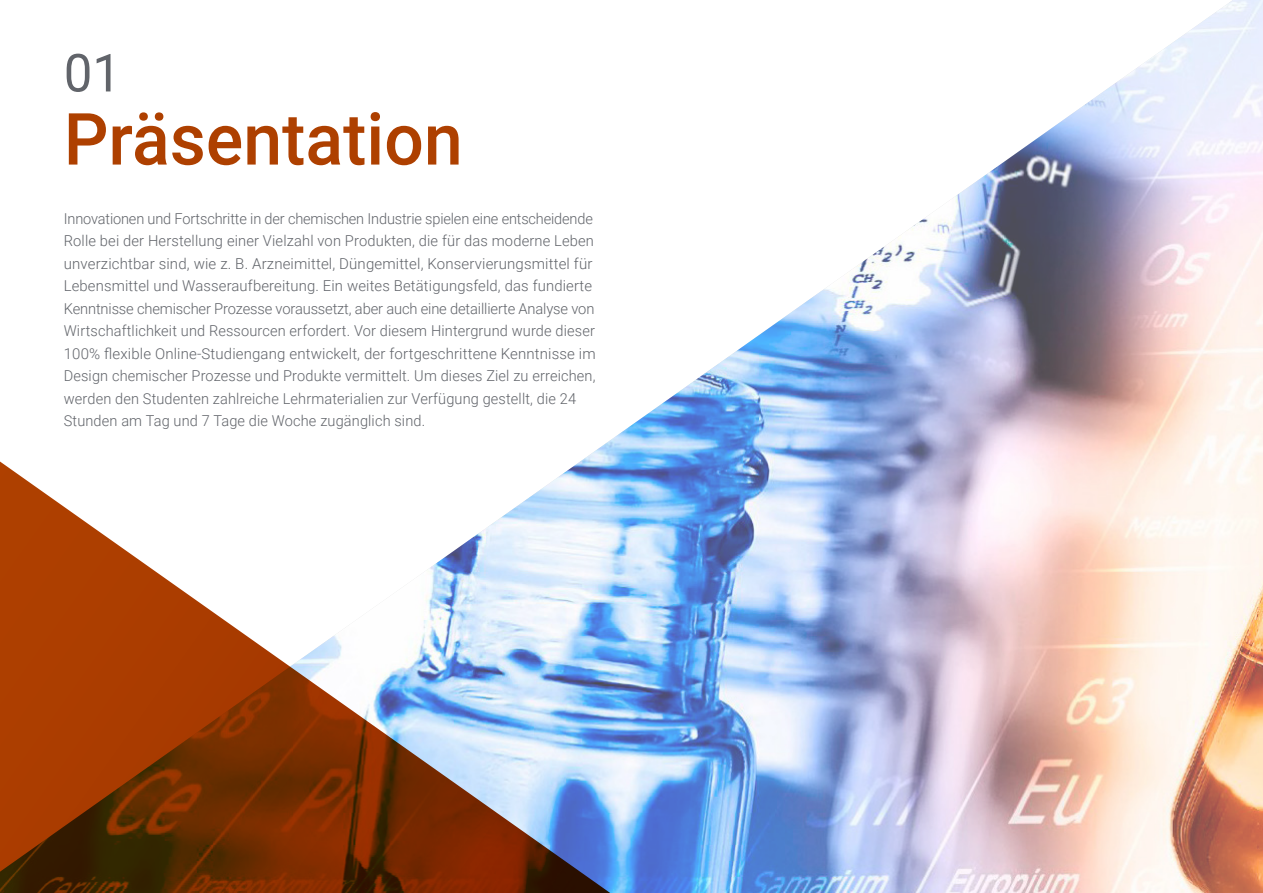
<style>
.page{position:relative;width:1263px;height:893px;background:#fff}
.page>*{position:absolute;margin:0;border:0;box-sizing:border-box;transform-origin:0 0}
.t1{font:500 72px "Roboto";color:#ae4000}
.t2{font:52.5px "Roboto";color:#61646a}
.t3{font:300 15px/22.5px "Roboto";letter-spacing:.01em;color:#61646a}
</style>
<div class="page">
<img style="left:602px;top:0;width:661px;height:893px">
<svg style="left:0;top:446px;width:640px;height:447px"></svg>
<h2 class="t2" style="left:64px;top:36px;width:59px">01</h2>
<h1 class="t1" style="left:64px;top:89px;width:400px">Präsentation</h1>
<p class="t3" style="left:64px;top:207px;width:533px">Innovationen und Fortschritte in der chemischen Industrie spielen eine entscheidende Rolle bei der Herstellung einer Vielzahl von Produkten, die für das moderne Leben unverzichtbar sind, wie z. B. Arzneimittel, Düngemittel, Konservierungsmittel für Lebensmittel und Wasseraufbereitung. Ein weites Betätigungsfeld, das fundierte Kenntnisse chemischer Prozesse voraussetzt, aber auch eine detaillierte Analyse von Wirtschaftlichkeit und Ressourcen erfordert. Vor diesem Hintergrund wurde dieser 100% flexible Online-Studiengang entwickelt, der fortgeschrittene Kenntnisse im Design chemischer Prozesse und Produkte vermittelt. Um dieses Ziel zu erreichen, werden den Studenten zahlreiche Lehrmaterialien zur Verfügung gestellt, die 24<br>Stunden am Tag und 7 Tage die Woche zugänglich sind.</p>
</div>
